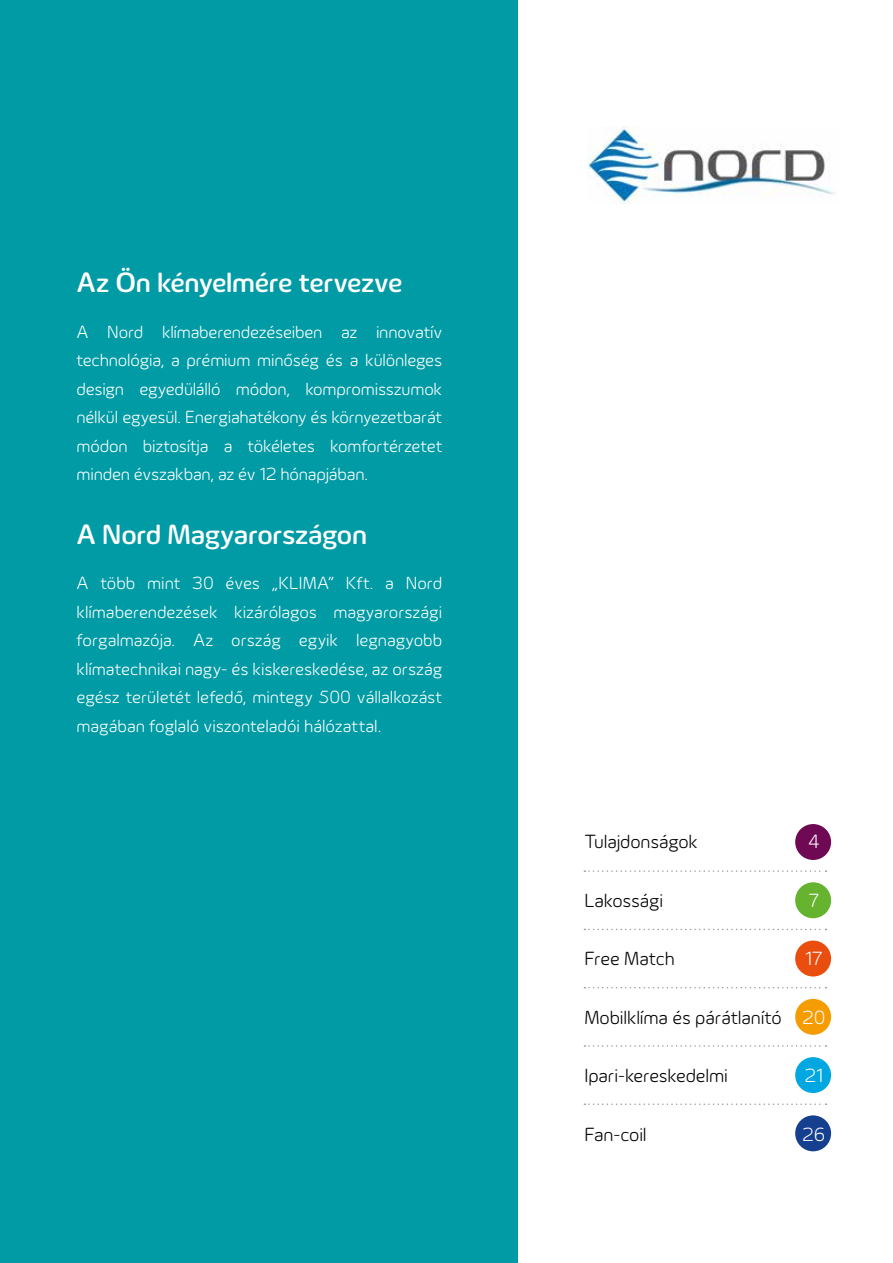
<style>
.page{position:relative;width:893px;height:1263px;background:#fff}
.page>*{position:absolute;margin:0;border:0;box-sizing:border-box;transform-origin:0 0}
.t1{font:500 28.5px "Innogy";letter-spacing:-.015em;color:#fff}
.t2{font:300 19.5px "Innogy";letter-spacing:-.01em;color:#000}
.t3{font:300 19.5px "Innogy";color:#fff}
.t4{font:300 18px/28.5px "Innogy";letter-spacing:-.005em;color:#fff;text-align:justify}
.s1{color:#fff}
</style>
<div class="page">
<div style="left:0;top:0;width:517px;height:1263px;background:#009ba4"></div>
<img style="left:588px;top:127px;width:246px;height:76px">
<div style="left:795px;top:824px;width:36px;height:36px;background:#6f0954;border-radius:50%"></div>
<div style="left:795px;top:882px;width:36px;height:36px;background:#65b32e;border-radius:50%"></div>
<div style="left:795px;top:940px;width:36px;height:36px;background:#e94e0f;border-radius:50%"></div>
<div style="left:795px;top:999px;width:36px;height:36px;background:#f59c00;border-radius:50%"></div>
<div style="left:795px;top:1057px;width:36px;height:36px;background:#00a7e0;border-radius:50%"></div>
<div style="left:795px;top:1115px;width:36px;height:36px;background:#153f8f;border-radius:50%"></div>
<svg style="left:584px;top:870px;width:242px;height:2px"></svg>
<svg style="left:584px;top:929px;width:242px;height:1px"></svg>
<svg style="left:584px;top:987px;width:242px;height:1px"></svg>
<svg style="left:584px;top:1045px;width:242px;height:2px"></svg>
<svg style="left:584px;top:1103px;width:242px;height:2px"></svg>
<h1 class="t1" style="left:77px;top:266px;width:328px">Az Ön kényelmére tervezve</h1>
<p class="t4" style="left:77px;top:317px;width:367px">A Nord klímaberendezéseiben az innovatív technológia, a prémium minőség és a különleges design egyedülálló módon, kompromisszumok nélkül egyesül. Energiahatékony és környezetbarát módon biztosítja a tökéletes komfortérzetet minden évszakban, az év 12 hónapjában.</p>
<h1 class="t1" style="left:77px;top:517px;width:292px">A Nord Magyarországon</h1>
<p class="t4" style="left:77px;top:569px;width:367px">A több mint 30 éves „KLIMA” Kft. a Nord klímaberendezések kizárólagos magyarországi forgalmazója. Az ország egyik legnagyobb klímatechnikai nagy- és kiskereskedése, az ország egész területét lefedő, mintegy 500 vállalkozást magában foglaló viszonteladói hálózattal.</p>
<p class="t2" style="left:584px;top:830px;width:115px">Tulajdonságok</p>
<p class="t3" style="left:808px;top:830px;width:13px">4</p>
<p class="t2" style="left:584px;top:889px;width:80px">Lakossági</p>
<p class="t3" style="left:808px;top:889px;width:12px">7</p>
<p class="t2" style="left:584px;top:947px;width:92px">Free Match</p>
<p class="t3" style="left:805px;top:947px;width:19px">17</p>
<p class="t2" style="left:584px;top:1006px;width:243px">Mobilklíma és párátlanító <span class="s1">20</span></p>
<p class="t2" style="left:584px;top:1064px;width:145px">Ipari-kereskedelmi</p>
<p class="t3" style="left:804px;top:1064px;width:20px">21</p>
<p class="t2" style="left:584px;top:1123px;width:64px">Fan-coil</p>
<p class="t3" style="left:802px;top:1123px;width:25px">26</p>
</div>
